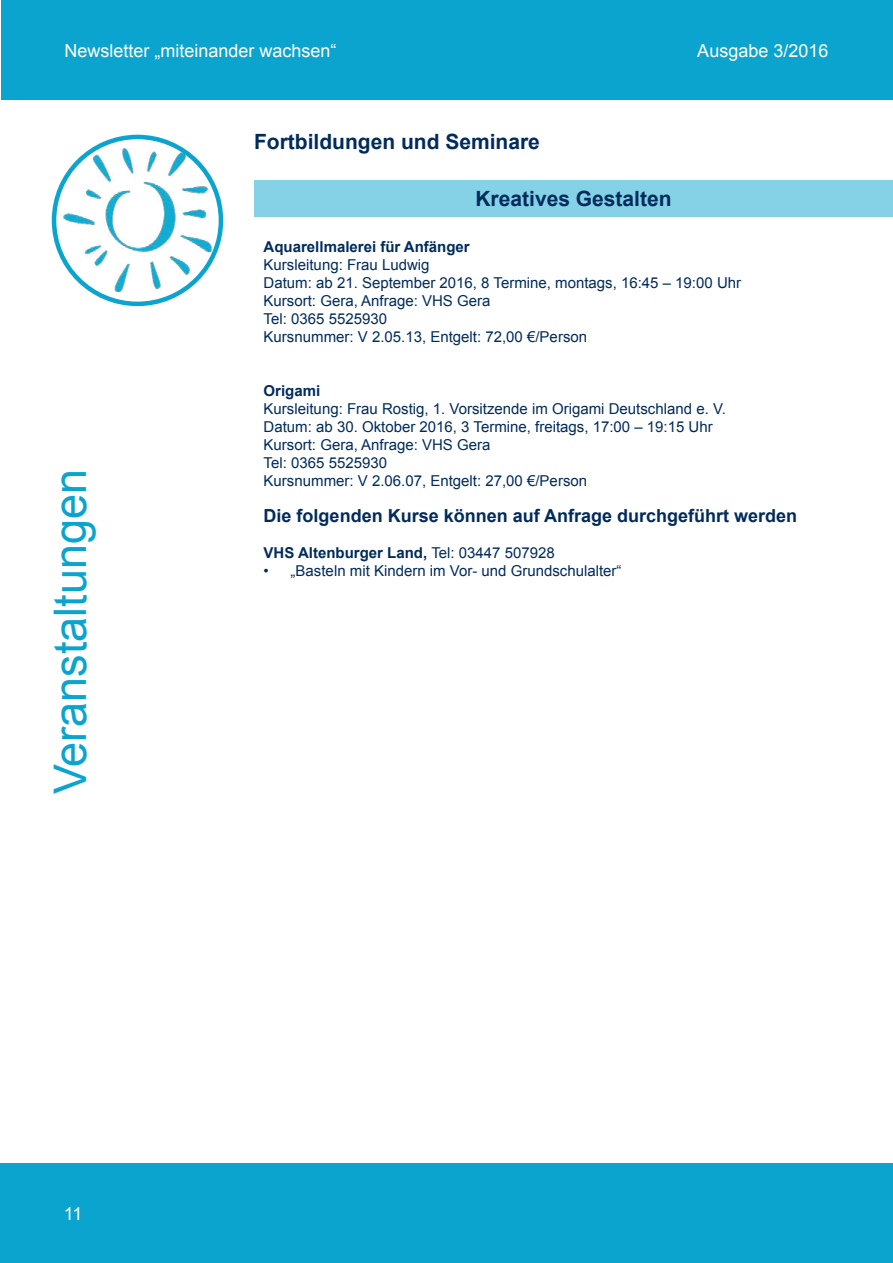
<style>
.page{position:relative;width:893px;height:1263px;background:#fff}
.page>*{position:absolute;margin:0;border:0;box-sizing:border-box;transform-origin:0 0}
.t1{font:45px "Arial";color:#0ba4ce}
.t2{font:700 21px "Arial";color:#002b5c}
.t3{font:700 18px "Arial";color:#002b5c}
.t4{font:18px "Arial";color:#fff}
.t5{font:15px/18px "Arial";color:#002b5c}
.t6{font:700 15px "Arial";color:#002b5c}
.s1{font-weight:400}
</style>
<div class="page">
<img style="left:54px;top:137px;width:167px;height:167px;border-radius:83px">
<div style="left:52px;top:135px;width:171px;height:171px;border:4px solid #0ba4ce;border-radius:50%"></div>
<div style="left:0;top:1164px;width:893px;height:99px;background:#0ba4ce"></div>
<div style="left:1px;top:1px;width:891px;height:99px;background:#0ba4ce"></div>
<div style="left:254px;top:180px;width:639px;height:36px;background:#85d2e7"></div>
<p class="t4" style="left:65px;top:39px;width:274px">Newsletter „miteinander wachsen“</p>
<p class="t4" style="left:697px;top:39px;width:133px">Ausgabe 3/2016</p>
<h1 class="t1" style="left:41px;top:794px;width:327px;rotate:-90deg">Veranstaltungen</h1>
<h2 class="t2" style="left:254px;top:128px;width:287px">Fortbildungen und Seminare</h2>
<h2 class="t2" style="left:475px;top:184px;width:198px">Kreatives Gestalten</h2>
<p class="t6" style="left:264px;top:237px;width:208px">Aquarellmalerei für Anfänger</p>
<p class="t5" style="left:264px;top:256px;width:479px">Kursleitung: Frau Ludwig<br>Datum: ab 21. September 2016, 8 Termine, montags, 16:45 – 19:00 Uhr Kursort: Gera, Anfrage: VHS Gera<br>Tel: 0365 5525930<br>Kursnummer: V 2.05.13, Entgelt: 72,00 €/Person</p>
<p class="t6" style="left:264px;top:381px;width:58px">Origami</p>
<p class="t5" style="left:264px;top:400px;width:464px">Kursleitung: Frau Rostig, 1. Vorsitzende im Origami Deutschland e. V.<br>Datum: ab 30. Oktober 2016, 3 Termine, freitags, 17:00 – 19:15 Uhr Kursort: Gera, Anfrage: VHS Gera<br>Tel: 0365 5525930<br>Kursnummer: V 2.06.07, Entgelt: 27,00 €/Person</p>
<p class="t3" style="left:264px;top:504px;width:535px">Die folgenden Kurse können auf Anfrage durchgeführt werden</p>
<p class="t6" style="left:264px;top:543px;width:293px">VHS Altenburger Land, <span class="s1">Tel: 03447 507928</span></p>
<p class="t5" style="left:264px;top:562px;width:359px">• „Basteln mit Kindern im Vor- und Grundschulalter“</p>
<p class="t4" style="left:64px;top:1202px;width:20px">11</p>
</div>
